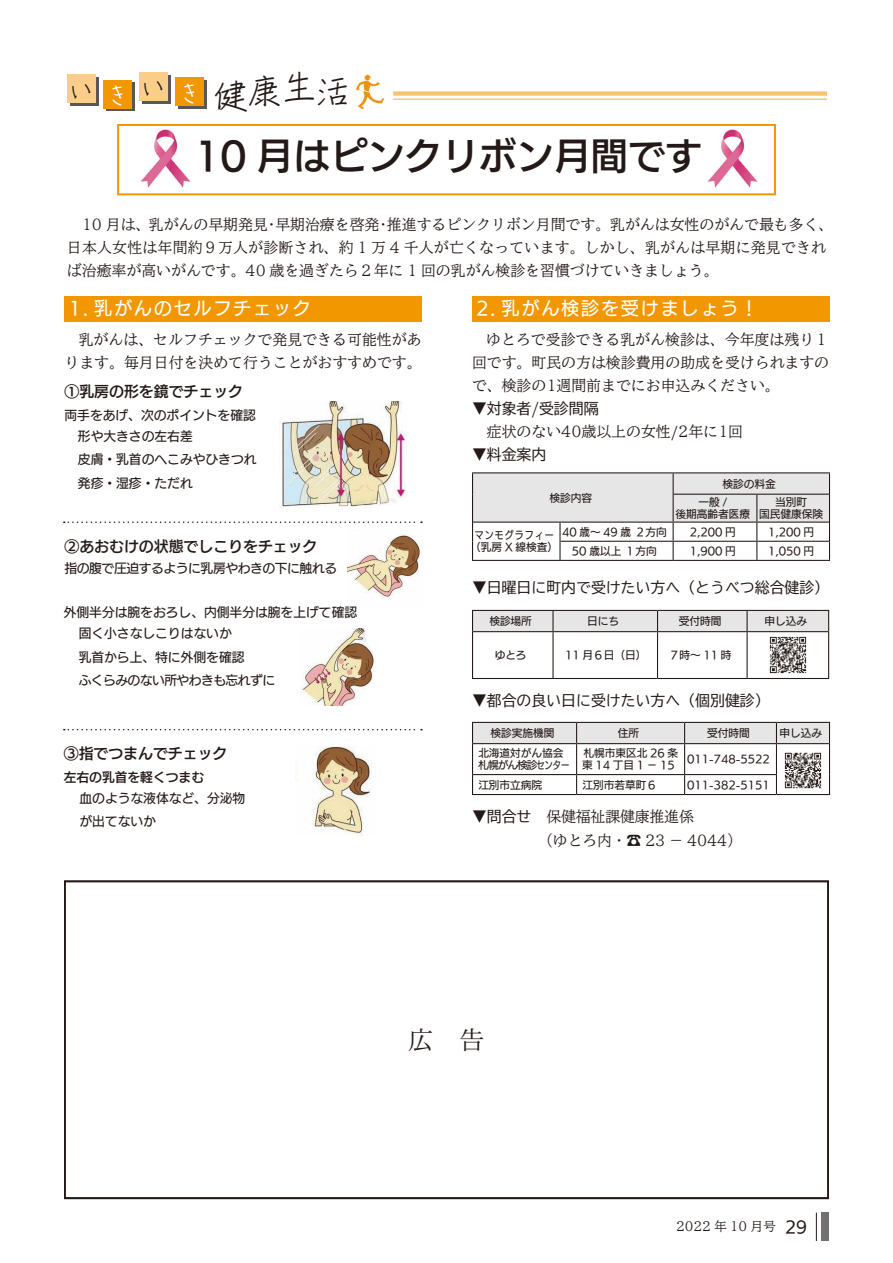
<style>
.page{position:relative;width:893px;height:1263px;background:#fff}
.page>*{position:absolute;margin:0;border:0;box-sizing:border-box;transform-origin:0 0}
.t1{font:37.2px "UD Kakugo Large Pr 6 N DB";color:#231916}
.t2{font:34.05px "DF Tegaki Kaku W4 WINP RKSJ H";color:#231916}
.t3{font:25.5px "DFHS Mincho W3 WINP RKSJ H";color:#231916}
.t4{font:18px "UD Kakugo Large Pr 6 N M";letter-spacing:.1em;color:#fff}
.t5{font:500 14.85px/23.1px "TBUD Min Std";color:#231916}
.t6{font:14.85px "TBUD Go Std";color:#231916}
.t7{font:14.85px "UD Kakugo Large Pr 6 N DB";color:#231916}
.t8{font:12.75px/23.4px "UD Kakugo Large Pr 6 N M";color:#231916}
.t9{font:12.75px/23.4px "UD Kakugo Large Pr 6 N M";letter-spacing:-.04em;color:#231916}
.t10{font:12.75px "UD Kakugo Large Pr 6 N M";letter-spacing:-.03em;color:#231916}
.t11{font:500 12.75px "TBUD Min Std";color:#231916}
.t12{font:12.75px "UD Kakugo Large Pr 6 N DB";color:#231916}
.t13{font:10.65px/11.7px "UD Kakugo Large Pr 6 N M";color:#231916}
.t14{font:10.65px/11.7px "UD Kakugo Large Pr 6 N M";letter-spacing:.12em;color:#231916;text-align:center;scale:.84 1}
.s1{font-size:25.2px}
.s2{font-size:25.2px;color:#fff}
.s3{font-family:"TBUD Go Std";font-weight:400}
.s4{font-family:"UD Kakugo Large Pr 6 N M";font-weight:400;font-size:15.9px}
</style>
<div class="page">
<svg style="left:816px;top:1213px;width:1px;height:28px"></svg>
<div style="left:821px;top:1213px;width:7px;height:28px;background:#727171"></div>
<div style="left:70px;top:77px;width:28px;height:29px;background:#5a5757"></div>
<div style="left:67px;top:75px;width:29px;height:28px;background:#facd89"></div>
<div style="left:393px;top:91px;width:434px;height:5px;background:#f9c270"></div>
<hr style="left:393px;top:98px;width:434px;height:2px;background:#f9c270">
<div style="left:106px;top:83px;width:29px;height:28px;background:linear-gradient(to bottom,#5a5757,#5a5757)"></div>
<div style="left:103px;top:80px;width:29px;height:28px;background:#f39700"></div>
<div style="left:142px;top:75px;width:28px;height:28px;background:#5a5757"></div>
<div style="left:139px;top:72px;width:29px;height:29px;background:#facd89"></div>
<div style="left:178px;top:80px;width:29px;height:29px;background:#5a5757"></div>
<div style="left:175px;top:77px;width:29px;height:29px;background:#f39700"></div>
<img style="left:356px;top:75px;width:28px;height:34px">
<div style="left:117px;top:124px;width:659px;height:71px;background:#fff;border:2px solid #f39700"></div>
<div style="left:65px;top:297px;width:357px;height:25px;background:#f39700"></div>
<div style="left:472px;top:297px;width:357px;height:25px;background:#f39700"></div>
<img style="left:707px;top:129px;width:51px;height:58px">
<img style="left:280px;top:401px;width:126px;height:106px">
<img style="left:347px;top:533px;width:75px;height:64px">
<img style="left:302px;top:628px;width:73px;height:77px">
<img style="left:140px;top:129px;width:51px;height:58px">
<img style="left:312px;top:747px;width:60px;height:89px">
<svg style="left:64px;top:521px;width:358px;height:2px"></svg>
<svg style="left:472px;top:610px;width:357px;height:22px;background:#dad9da"></svg>
<hr style="left:473px;top:631px;width:80px;height:1px;background:#231916">
<hr style="left:472px;top:678px;width:81px;height:1px;background:#231916">
<hr style="left:472px;top:632px;width:1px;height:46px;background:#231916">
<hr style="left:553px;top:631px;width:104px;height:1px;background:#231916">
<hr style="left:657px;top:631px;width:90px;height:1px;background:#231916">
<hr style="left:747px;top:631px;width:81px;height:1px;background:#231916">
<hr style="left:553px;top:678px;width:104px;height:1px;background:#231916">
<hr style="left:657px;top:678px;width:90px;height:1px;background:#231916">
<hr style="left:747px;top:678px;width:82px;height:1px;background:#231916">
<hr style="left:552px;top:632px;width:2px;height:46px;background:#231916">
<hr style="left:657px;top:632px;width:1px;height:46px;background:#231916">
<hr style="left:747px;top:632px;width:1px;height:46px;background:#231916">
<hr style="left:828px;top:632px;width:1px;height:46px;background:#231916">
<img style="left:769px;top:636px;width:38px;height:38px">
<svg style="left:472px;top:722px;width:358px;height:22px;background:#dad9da"></svg>
<hr style="left:473px;top:743px;width:104px;height:1px;background:#231916">
<hr style="left:473px;top:774px;width:104px;height:1px;background:#231916">
<hr style="left:472px;top:794px;width:105px;height:1px;background:#231916">
<hr style="left:472px;top:744px;width:1px;height:30px;background:#231916">
<svg style="left:472px;top:774px;width:1px;height:20px"></svg>
<hr style="left:577px;top:743px;width:108px;height:1px;background:#231916">
<hr style="left:685px;top:743px;width:91px;height:1px;background:#231916">
<hr style="left:776px;top:743px;width:53px;height:1px;background:#231916">
<hr style="left:577px;top:774px;width:108px;height:1px;background:#231916">
<hr style="left:685px;top:774px;width:91px;height:1px;background:#231916">
<hr style="left:577px;top:794px;width:108px;height:1px;background:#231916">
<hr style="left:685px;top:794px;width:91px;height:1px;background:#231916">
<hr style="left:776px;top:794px;width:54px;height:1px;background:#231916">
<hr style="left:576px;top:744px;width:1px;height:30px;background:#231916">
<hr style="left:684px;top:744px;width:1px;height:30px;background:#231916">
<hr style="left:776px;top:744px;width:1px;height:30px;background:#231916">
<hr style="left:829px;top:744px;width:1px;height:30px;background:#231916">
<svg style="left:576px;top:775px;width:1px;height:19px"></svg>
<svg style="left:684px;top:775px;width:1px;height:19px"></svg>
<svg style="left:776px;top:774px;width:1px;height:20px"></svg>
<svg style="left:829px;top:774px;width:1px;height:20px"></svg>
<hr style="left:472px;top:472px;width:88px;height:1px;background:#231916">
<hr style="left:560px;top:472px;width:113px;height:1px;background:#231916">
<hr style="left:673px;top:472px;width:84px;height:1px;background:#231916">
<hr style="left:757px;top:472px;width:73px;height:1px;background:#231916">
<hr style="left:472px;top:560px;width:88px;height:1px;background:#231916">
<hr style="left:560px;top:560px;width:113px;height:1px;background:#231916">
<hr style="left:673px;top:560px;width:84px;height:1px;background:#231916">
<hr style="left:757px;top:560px;width:73px;height:1px;background:#231916">
<svg style="left:472px;top:473px;width:358px;height:87px"></svg>
<img style="left:784px;top:752px;width:38px;height:37px">
<svg style="left:64px;top:729px;width:358px;height:1px"></svg>
<svg style="left:64px;top:880px;width:764px;height:319px"></svg>
<h2 class="t2" style="left:69px;top:74px;width:283px"><span class="s1">い</span><span class="s2">き</span><sup>い</sup><span class="s2">き</span>健康生活</h2>
<h1 class="t1" style="left:194px;top:135px;width:510px">10 月はピンクリボン月間です</h1>
<p class="t5" style="left:67px;top:212px;width:768px;text-indent:15px">10 月は、乳がんの早期発見・早期治療を啓発・推進するピンクリボン月間です。乳がんは女性のがんで最も多く、日本人女性は年間約９万人が診断され、約 1 万 4 千人が亡くなっています。しかし、乳がんは早期に発見できれば治癒率が高いがんです。40 歳を過ぎたら２年に 1 回の乳がん検診を習慣づけていきましょう。</p>
<p class="t4" style="left:69px;top:299px;width:244px">1. 乳がんのセルフチェック</p>
<p class="t5" style="left:65px;top:328px;width:359px">　乳がんは、セルフチェックで発見できる可能性があります。毎月日付を決めて行うことがおすすめです。</p>
<p class="t7" style="left:65px;top:383px;width:180px">①乳房の形を鏡でチェック</p>
<p class="t8" style="left:65px;top:404px;width:193px">両手をあげ、次のポイントを確認</p>
<p class="t8" style="left:78px;top:425px;width:180px">形や大きさの左右差<br>皮膚・乳首のへこみやひきつれ発疹・湿疹・ただれ</p>
<p class="t7" style="left:65px;top:538px;width:254px">②あおむけの状態でしこりをチェック</p>
<p class="t10" style="left:65px;top:562px;width:274px">指の腹で圧迫するように乳房やわきの下に触れる</p>
<p class="t8" style="left:79px;top:602px;width:280px;line-height:21.3px;text-indent:-15px">外側半分は腕をおろし、内側半分は腕を上げて確認固く小さなしこりはないか</p>
<p class="t9" style="left:79px;top:646px;width:198px">乳首から上、特に外側を確認<br>ふくらみのない所やわきも忘れずに</p>
<p class="t7" style="left:64px;top:745px;width:165px">③指でつまんでチェック</p>
<p class="t12" style="left:64px;top:770px;width:142px">左右の乳首を軽くつまむ</p>
<p class="t8" style="left:80px;top:787px;width:180px">血のような液体など、分泌物　が出てないか</p>
<p class="t4" style="left:476px;top:299px;width:283px">2. 乳がん検診を受けましょう！</p>
<p class="t5" style="left:472px;top:327px;width:359px;text-align:justify">　ゆとろで受診できる乳がん検診は、今年度は残り１回です。町民の方は検診費用の助成を受けられますので、検診の1週間前までにお申込みください。</p>
<p class="t6" style="left:472px;top:396px;width:128px">▼対象者/受診間隔</p>
<p class="t5" style="left:472px;top:419px;width:273px">　症状のない40歳以上の女性/2年に1回</p>
<p class="t6" style="left:472px;top:442px;width:76px">▼料金案内</p>
<p class="t13" style="left:549px;top:492px;width:44px">検診内容</p>
<p class="t13" style="left:698px;top:474px;width:79px;line-height:18.8px;text-indent:24px">検診の料金一般 /</p>
<p class="t13" style="left:676px;top:508px;width:76px">後期高齢者医療</p>
<p class="t13" style="left:759px;top:497px;width:65px;text-align:center">当別町<br>国民健康保険</p>
<p class="t14" style="left:470px;top:530px;width:106px">マンモグラフィー（乳房 X 線検査）</p>
<p class="t13" style="left:562px;top:526px;width:106px">40 歳～ 49 歳 ２方向</p>
<p class="t13" style="left:690px;top:526px;width:48px">2,200 円</p>
<p class="t13" style="left:768px;top:526px;width:48px">1,200 円</p>
<p class="t13" style="left:572px;top:545px;width:87px">50 歳以上 １方向</p>
<p class="t13" style="left:690px;top:545px;width:48px">1,900 円</p>
<p class="t13" style="left:768px;top:545px;width:48px">1,050 円</p>
<p class="t6" style="left:472px;top:575px;width:359px">▼日曜日に町内で受けたい方へ（とうべつ総合健診）</p>
<p class="t13" style="left:489px;top:615px;width:44px">検診場所</p>
<p class="t13" style="left:587px;top:615px;width:33px">日にち</p>
<p class="t13" style="left:679px;top:615px;width:44px">受付時間</p>
<p class="t13" style="left:764px;top:615px;width:44px">申し込み</p>
<p class="t13" style="left:495px;top:650px;width:33px">ゆとろ</p>
<p class="t13" style="left:565px;top:650px;width:83px">11 月６日（日）</p>
<p class="t13" style="left:669px;top:650px;width:64px">７時～ 11 時</p>
<p class="t6" style="left:472px;top:688px;width:299px">▼都合の良い日に受けたい方へ（個別健診）</p>
<p class="t13" style="left:490px;top:727px;width:65px">検診実施機関</p>
<p class="t13" style="left:618px;top:727px;width:23px">住所</p>
<p class="t13" style="left:707px;top:727px;width:44px">受付時間</p>
<p class="t13" style="left:779px;top:727px;width:44px">申し込み</p>
<p class="t13" style="left:478px;top:748px;width:93px">北海道対がん協会札幌がん検診センター</p>
<p class="t13" style="left:582px;top:748px;width:98px">札幌市東区北 26 条東14丁目1－15</p>
<p class="t13" style="left:687px;top:754px;width:84px">011-748-5522</p>
<p class="t13" style="left:478px;top:779px;width:65px">江別市立病院</p>
<p class="t13" style="left:582px;top:779px;width:76px">江別市若草町６</p>
<p class="t13" style="left:687px;top:779px;width:84px">011-382-5151</p>
<p class="t5" style="left:472px;top:804px;width:271px"><span class="s3">▼問合せ</span> 保健福祉課健康推進係<br>　　　　　（ゆとろ内・☎ 23 － 4044）</p>
<h3 class="t3" style="left:408px;top:1027px;width:78px">広　告</h3>
<p class="t11" style="left:676px;top:1216px;width:133px">2022 年 10 月号 <span class="s4">29</span></p>
</div>
